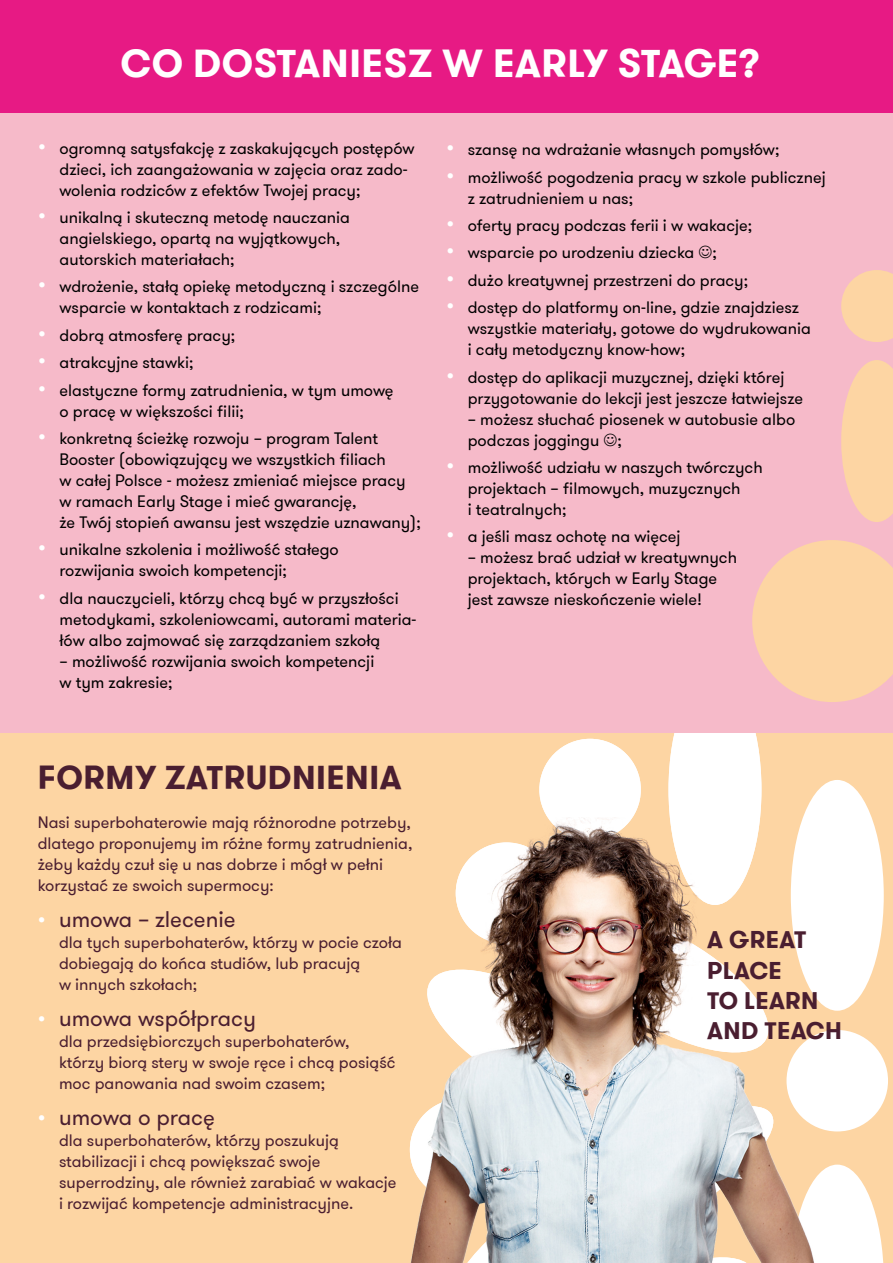
<style>
.page{position:relative;width:893px;height:1263px;background:#f6bac9}
.page>*{position:absolute;margin:0;border:0;box-sizing:border-box;transform-origin:0 0}
.t1{font:700 39px "GT Walsheim Pro";letter-spacing:.015em;color:#fff}
.t2{font:700 33px "GT Walsheim Pro";letter-spacing:.015em;color:#4a1e30}
.t3{font:700 24px/30px "GT Walsheim Pro";letter-spacing:.015em;color:#4a1e30}
.t4{font:22.5px "GT Walsheim Pro";color:#4a1e30}
.t5{font:16.5px/21px "GT Walsheim Pro";color:#000}
.t6{font:16.5px/21px "GT Walsheim Pro";color:#4a1e30}
.s1{font-size:22.5px;color:#fff}
.s2{color:#fff}
</style>
<div class="page">
<div style="left:0;top:0;width:893px;height:113px;background:#e71a84"></div>
<div style="left:0;top:733px;width:893px;height:530px;background:#fdd5a3"></div>
<svg style="left:816px;top:1164px;width:68px;height:99px"></svg>
<div style="left:791px;top:780px;width:93px;height:231px;background:#fff;border-radius:50%"></div>
<div style="left:786px;top:1030px;width:102px;height:101px;background:#fff;border-radius:50%"></div>
<svg style="left:541px;top:733px;width:221px;height:84px"></svg>
<div style="left:539px;top:739px;width:102px;height:101px;background:#fff;border-radius:50%"></div>
<img style="left:411px;top:817px;width:405px;height:446px">
<svg style="left:752px;top:270px;width:141px;height:432px"></svg>
<h1 class="t1" style="left:120px;top:37px;width:641px">CO DOSTANIESZ W EARLY STAGE?</h1>
<p class="t5" style="left:60px;top:138px;width:357px;text-indent:-21px"><span class="s1">•</span> ogromną satysfakcję z zaskakujących postępów dzieci, ich zaangażowania w zajęcia oraz zado&shy;wolenia rodziców z efektów Twojej pracy;</p>
<p class="t5" style="left:60px;top:207px;width:292px;text-indent:-21px"><span class="s1">•</span> unikalną i skuteczną metodę nauczania angielskiego, opartą na wyjątkowych, autorskich materiałach;</p>
<p class="t5" style="left:60px;top:276px;width:361px;text-indent:-21px"><span class="s1">•</span> wdrożenie, stałą opiekę metodyczną i szczególne wsparcie w kontaktach z rodzicami;</p>
<p class="t5" style="left:38px;top:325px;width:198px"><span class="s1">•</span> dobrą atmosferę pracy;</p>
<p class="t5" style="left:38px;top:352px;width:157px"><span class="s1">•</span> atrakcyjne stawki;</p>
<p class="t5" style="left:60px;top:380px;width:336px;text-indent:-21px"><span class="s1">•</span> elastyczne formy zatrudnienia, w tym umowę o pracę w większości filii;</p>
<p class="t5" style="left:60px;top:428px;width:363px;text-indent:-21px"><span class="s1">•</span> konkretną ścieżkę rozwoju – program Talent Booster (obowiązujący we wszystkich filiach<br>w całej Polsce - możesz zmieniać miejsce pracy w ramach Early Stage i mieć gwarancję,<br>że Twój stopień awansu jest wszędzie uznawany);</p>
<p class="t5" style="left:60px;top:539px;width:281px;text-indent:-21px"><span class="s1">•</span> unikalne szkolenia i możliwość stałego rozwijania swoich kompetencji;</p>
<p class="t5" style="left:60px;top:588px;width:358px;text-indent:-21px"><span class="s1">•</span> dla nauczycieli, którzy chcą być w przyszłości metodykami, szkoleniowcami, autorami materia&shy;łów albo zajmować się zarządzaniem szkołą</p>
<p class="t5" style="left:60px;top:651px;width:316px">– możliwość rozwijania swoich kompetencji w tym zakresie;</p>
<p class="t5" style="left:446px;top:139px;width:334px"><span class="s1">•</span> szansę na wdrażanie własnych pomysłów;</p>
<p class="t5" style="left:468px;top:167px;width:359px;text-indent:-21px"><span class="s1">•</span> możliwość pogodzenia pracy w szkole publicznej z zatrudnieniem u nas;</p>
<p class="t5" style="left:446px;top:215px;width:307px"><span class="s1">•</span> oferty pracy podczas ferii i w wakacje;</p>
<p class="t5" style="left:446px;top:242px;width:272px"><span class="s1">•</span> wsparcie po urodzeniu dziecka ;</p>
<p class="t5" style="left:446px;top:270px;width:303px"><span class="s1">•</span> dużo kreatywnej przestrzeni do pracy;</p>
<p class="t5" style="left:468px;top:297px;width:345px;text-indent:-21px"><span class="s1">•</span> dostęp do platformy on-line, gdzie znajdziesz wszystkie materiały, gotowe do wydrukowania i cały metodyczny know-how;</p>
<p class="t5" style="left:468px;top:367px;width:337px;text-indent:-21px"><span class="s1">•</span> dostęp do aplikacji muzycznej, dzięki której przygotowanie do lekcji jest jeszcze łatwiejsze</p>
<p class="t5" style="left:468px;top:409px;width:329px">– możesz słuchać piosenek w autobusie albo podczas joggingu ;</p>
<p class="t5" style="left:468px;top:457px;width:296px;text-indent:-21px"><span class="s1">•</span> możliwość udziału w naszych twórczych projektach – filmowych, muzycznych<br>i teatralnych;</p>
<p class="t5" style="left:446px;top:526px;width:236px"><span class="s1">•</span> a jeśli masz ochotę na więcej</p>
<p class="t5" style="left:468px;top:547px;width:271px">– możesz brać udział w kreatywnych projektach, których w Early Stage jest zawsze nieskończenie wiele!</p>
<h2 class="t2" style="left:38px;top:756px;width:365px">FORMY ZATRUDNIENIA</h2>
<p class="t6" style="left:38px;top:812px;width:376px">Nasi superbohaterowie mają różnorodne potrzeby, dlatego proponujemy im różne formy zatrudnienia, żeby każdy czuł się u nas dobrze i mógł w pełni korzystać ze swoich supermocy:</p>
<h3 class="t4" style="left:38px;top:905px;width:199px"><span class="s2">•</span> umowa – zlecenie</h3>
<p class="t6" style="left:59px;top:932px;width:344px">dla tych superbohaterów, którzy w pocie czoła dobiegają do końca studiów, lub pracują<br>w innych szkołach;</p>
<h3 class="t4" style="left:38px;top:1004px;width:220px"><span class="s2">•</span> umowa współpracy</h3>
<p class="t6" style="left:59px;top:1031px;width:338px">dla przedsiębiorczych superbohaterów, którzy biorą stery w swoje ręce i chcą posiąść moc panowania nad swoim czasem;</p>
<h3 class="t4" style="left:38px;top:1103px;width:179px"><span class="s2">•</span> umowa o pracę</h3>
<p class="t6" style="left:59px;top:1130px;width:339px">dla superbohaterów, którzy poszukują stabilizacji i chcą powiększać swoje superrodziny, ale również zarabiać w wakacje i rozwijać kompetencje administracyjne.</p>
<h3 class="t3" style="left:707px;top:925px;width:136px">A GREAT<br>PLACE<br>TO LEARN<br>AND TEACH</h3>
</div>
